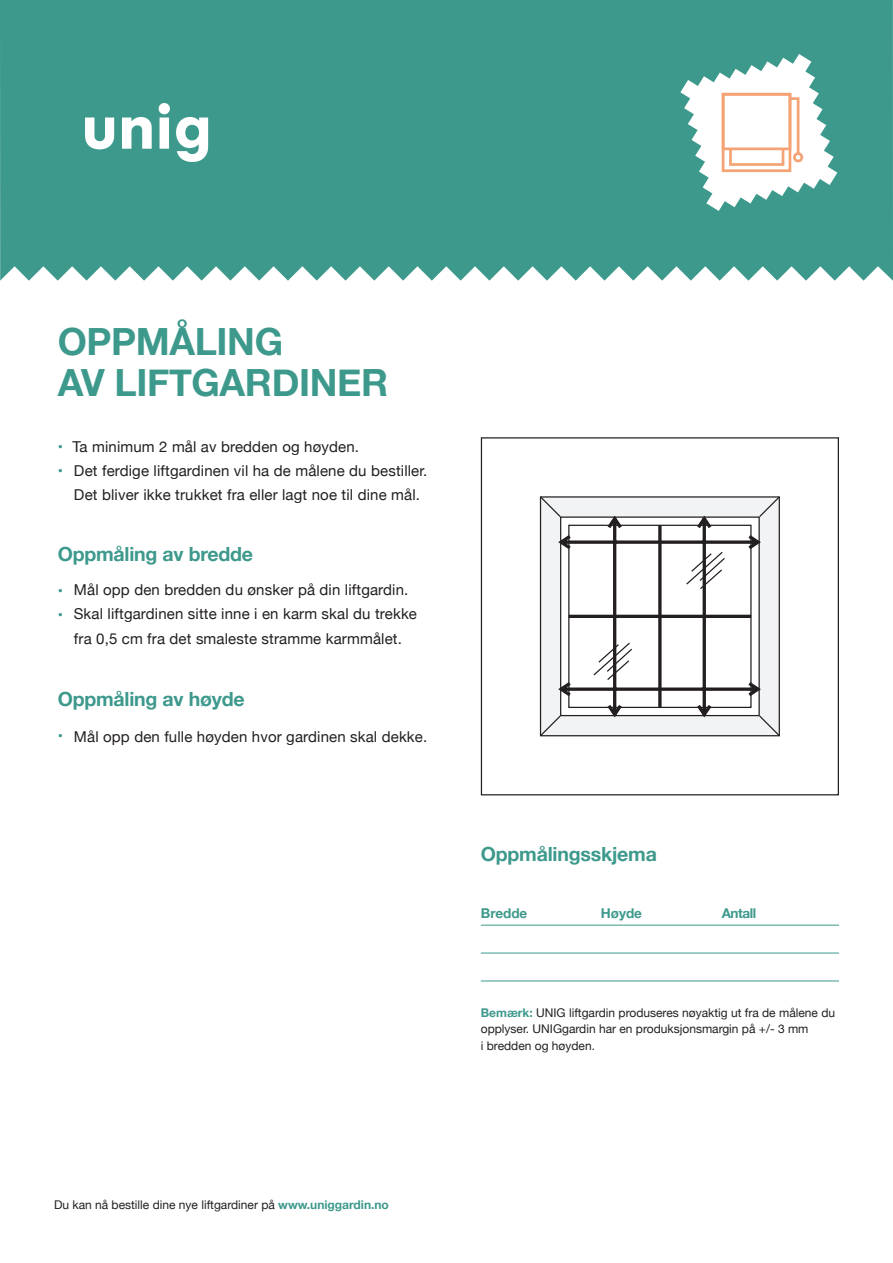
<style>
.page{position:relative;width:893px;height:1263px;background:#fff}
.page>*{position:absolute;margin:0;border:0;box-sizing:border-box;transform-origin:0 0}
.t1{font:700 37.5px/40.5px "Helvetica Neue";letter-spacing:-.01em;color:#3d998c}
.t2{font:700 19.5px "Helvetica Neue";letter-spacing:-.01em;color:#3d998c}
.t3{font:15px/24px "Helvetica Neue";letter-spacing:.01em;color:#231f20}
.t4{font:700 15px "Helvetica Neue";color:#3d998c}
.t5{font:700 13.5px "Helvetica Neue";color:#3d998c}
.t6{font:12px/16.5px "Helvetica Neue";color:#231f20}
.s1{font-weight:700;color:#3d998c}
</style>
<div class="page">
<div style="left:0;top:0;width:893px;height:281px;background:#3d998c"></div>
<svg style="left:85px;top:103px;width:123px;height:59px"></svg>
<svg style="left:680px;top:54px;width:157px;height:157px"></svg>
<hr style="left:481px;top:925px;width:358px;height:1px;background:#3d998c">
<hr style="left:481px;top:953px;width:358px;height:1px;background:#3d998c">
<hr style="left:481px;top:981px;width:358px;height:1px;background:#3d998c">
<div style="left:481px;top:437px;width:358px;height:358px;border:1px solid #231f20"></div>
<svg style="left:539px;top:496px;width:241px;height:241px"></svg>
<p class="t1" style="left:58px;top:323px;width:332px">OPPMÅLING<br>AV LIFTGARDINER</p>
<p class="t4" style="left:58px;top:435px;width:7px">•</p>
<p class="t4" style="left:58px;top:459px;width:7px">•</p>
<p class="t3" style="left:72px;top:435px;width:288px">Ta minimum 2 mål av bredden og høyden.</p>
<p class="t3" style="left:74px;top:459px;width:355px">Det ferdige liftgardinen vil ha de målene du bestiller.<br>Det bliver ikke trukket fra eller lagt noe til dine mål.</p>
<p class="t2" style="left:58px;top:538px;width:197px">Oppmåling av bredde</p>
<p class="t4" style="left:58px;top:579px;width:7px">•</p>
<p class="t4" style="left:58px;top:603px;width:7px">•</p>
<p class="t3" style="left:74px;top:579px;width:336px">Mål opp den bredden du ønsker på din liftgardin.</p>
<p class="t3" style="left:74px;top:603px;width:345px">Skal liftgardinen sitte inne i en karm skal du trekke fra 0,5 cm fra det smaleste stramme karmmålet.</p>
<p class="t2" style="left:58px;top:683px;width:188px">Oppmåling av høyde</p>
<p class="t4" style="left:58px;top:724px;width:7px">•</p>
<p class="t3" style="left:74px;top:726px;width:355px">Mål opp den fulle høyden hvor gardinen skal dekke.</p>
<p class="t2" style="left:481px;top:839px;width:178px">Oppmålingsskjema</p>
<p class="t5" style="left:481px;top:902px;width:48px">Bredde</p>
<p class="t5" style="left:601px;top:902px;width:43px">Høyde</p>
<p class="t5" style="left:722px;top:902px;width:36px">Antall</p>
<p class="t6" style="left:481px;top:1005px;width:356px"><span class="s1">Bemærk:</span> UNIG liftgardin produseres nøyaktig ut fra de målene du opplyser. UNIGgardin har en produksjonsmargin på +/- 3 mm<br>i bredden og høyden.</p>
<p class="t6" style="left:54px;top:1197px;width:336px">Du kan nå bestille dine nye liftgardiner på <span class="s1">www.uniggardin.no</span></p>
</div>
